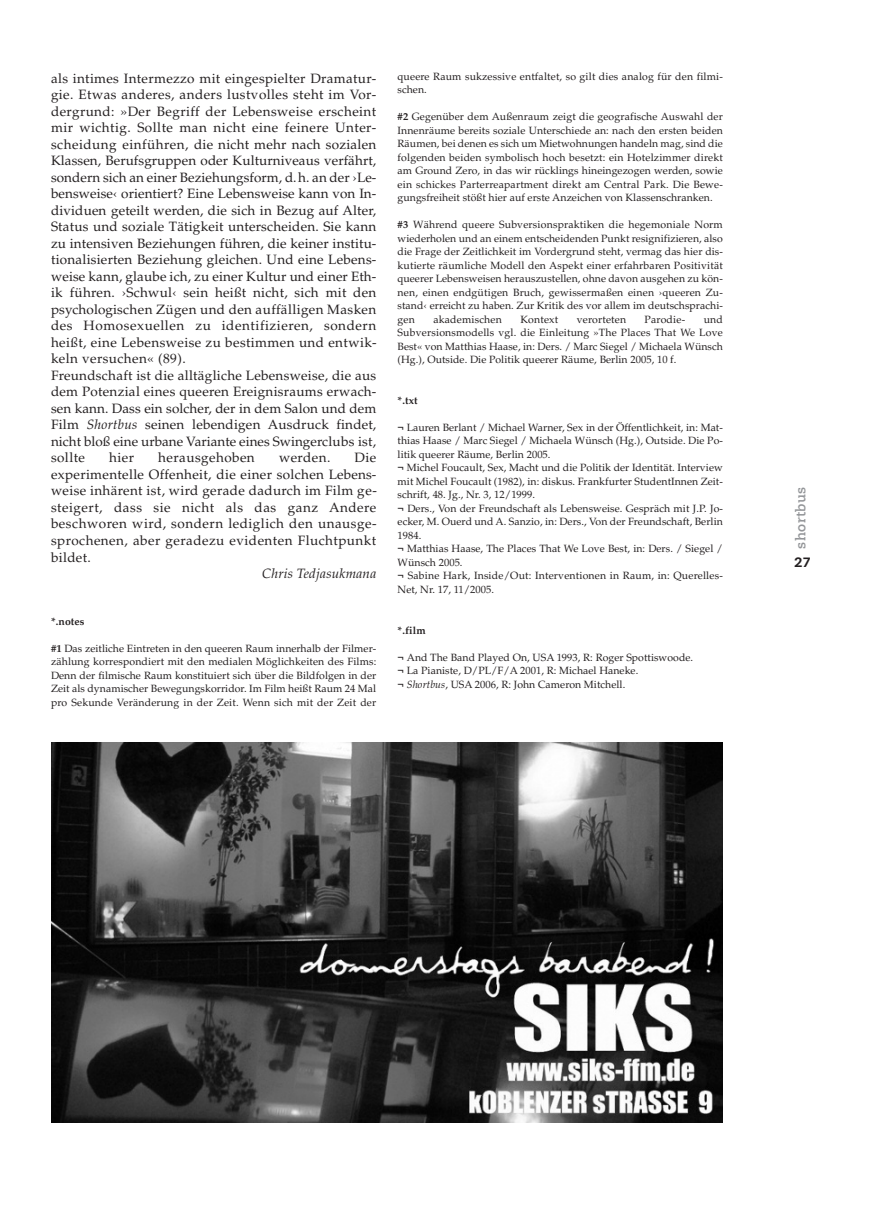
<style>
.page{position:relative;width:893px;height:1212px;background:#fff}
.page>*{position:absolute;margin:0;border:0;box-sizing:border-box;transform-origin:0 0}
.t1{font:13.5px/16.5px "Palatino";letter-spacing:.02em;color:#231f20}
.t2{font:italic 13.5px "Palatino";letter-spacing:.015em;color:#231f20}
.t3{font:700 13.5px "Caecilia";letter-spacing:.03em;color:#939598}
.t4{font:800 13.5px "Caecilia";color:#231f20}
.t5{font:10.5px/13.5px "Palatino";letter-spacing:.005em;color:#231f20;text-align:justify}
.t6{font:700 10.5px "Palatino";letter-spacing:.01em;color:#231f20}
.s1{font-style:italic}
.s2{font-weight:700}
</style>
<div class="page">
<img style="left:52px;top:742px;width:671px;height:381px">
<p class="t1" style="left:51px;top:72px;width:327px">als intimes Intermezzo mit eingespielter Dramatur&shy;gie. Etwas anderes, anders lustvolles steht im Vor&shy;dergrund: »Der Begriff der Lebensweise erscheint mir wichtig. Sollte man nicht eine feinere Unter&shy;scheidung einführen, die nicht mehr nach sozialen Klassen, Berufsgruppen oder Kulturniveaus verfährt, sondern sich an einer Beziehungsform, d.h. an der ›Le&shy;bensweise‹ orientiert? Eine Lebensweise kann von In&shy;dividuen geteilt werden, die sich in Bezug auf Alter, Status und soziale Tätigkeit unterscheiden. Sie kann zu intensiven Beziehungen führen, die keiner institu&shy;tionalisierten Beziehung gleichen. Und eine Lebens&shy;weise kann, glaube ich, zu einer Kultur und einer Eth&shy;ik führen. ›Schwul‹ sein heißt nicht, sich mit den psychologischen Zügen und den auffälligen Masken des Homosexuellen zu identifizieren, sondern heißt, eine Lebensweise zu bestimmen und entwik&shy;keln versuchen« (89).<br>Freundschaft ist die alltägliche Lebensweise, die aus dem Potenzial eines queeren Ereignisraums erwach&shy;sen kann. Dass ein solcher, der in dem Salon und dem Film <span class="s1">Shortbus</span> seinen lebendigen Ausdruck findet, nicht bloß eine urbane Variante eines Swingerclubs ist, sollte</p>
<p class="t1" style="left:109px;top:451px;width:26px">hier</p>
<p class="t1" style="left:158px;top:451px;width:98px">herausgehoben</p>
<p class="t1" style="left:279px;top:451px;width:53px">werden.</p>
<p class="t1" style="left:51px;top:451px;width:327px;text-align:justify;text-indent:304px">Die experimentelle Offenheit, die einer solchen Lebens&shy;weise inhärent ist, wird gerade dadurch im Film ge&shy;steigert, dass sie nicht als das ganz Andere beschworen wird, sondern lediglich den unausge&shy;sprochenen, aber geradezu evidenten Fluchtpunkt bildet.</p>
<p class="t2" style="left:262px;top:568px;width:116px">Chris Tedjasukmana</p>
<p class="t6" style="left:51px;top:617px;width:35px">*.notes</p>
<p class="t5" style="left:51px;top:642px;width:327px"><span class="s2">#1</span> Das zeitliche Eintreten in den queeren Raum innerhalb der Filmer&shy;zählung korrespondiert mit den medialen Möglichkeiten des Films:<br>Denn der filmische Raum konstituiert sich über die Bildfolgen in der Zeit als dynamischer Bewegungskorridor. Im Film heißt Raum 24 Mal pro Sekunde Veränderung in der Zeit. Wenn sich mit der Zeit der</p>
<p class="t5" style="left:398px;top:71px;width:327px">queere Raum sukzessive entfaltet, so gilt dies analog für den filmi&shy;schen.</p>
<p class="t5" style="left:398px;top:111px;width:327px"><span class="s2">#2</span> Gegenüber dem Außenraum zeigt die geografische Auswahl der Innenräume bereits soziale Unterschiede an: nach den ersten beiden Räumen, bei denen es sich um Mietwohnungen handeln mag, sind die folgenden beiden symbolisch hoch besetzt: ein Hotelzimmer direkt am Ground Zero, in das wir rücklings hineingezogen werden, sowie ein schickes Parterreapartment direkt am Central Park. Die Bewe&shy;gungsfreiheit stößt hier auf erste Anzeichen von Klassenschranken.</p>
<p class="t5" style="left:398px;top:219px;width:327px"><span class="s2">#3</span> Während queere Subversionspraktiken die hegemoniale Norm wiederholen und an einem entscheidenden Punkt resignifizieren, also die Frage der Zeitlichkeit im Vordergrund steht, vermag das hier dis&shy;kutierte räumliche Modell den Aspekt einer erfahrbaren Positivität queerer Lebensweisen herauszustellen, ohne davon ausgehen zu kön&shy;nen, einen endgütigen Bruch, gewissermaßen einen ›queeren Zu&shy;stand‹ erreicht zu haben. Zur Kritik des vor allem im deutschsprachi&shy;gen</p>
<p class="t5" style="left:398px;top:314px;width:327px;text-indent:306px">und Subversionsmodells vgl. die Einleitung »The Places That We Love Best« von Matthias Haase, in: Ders. / Marc Siegel / Michaela Wünsch (Hg.), Outside. Die Politik queerer Räume, Berlin 2005, 10 f.</p>
<p class="t6" style="left:398px;top:396px;width:21px">*.txt</p>
<p class="t5" style="left:398px;top:422px;width:327px;text-align:left"><span class="s2">¬</span> Lauren Berlant / Michael Warner, Sex in der Öffentlichkeit, in: Mat&shy;thias Haase / Marc Siegel / Michaela Wünsch (Hg.), Outside. Die Po&shy;litik queerer Räume, Berlin 2005.<br><span class="s2">¬</span> Michel Foucault, Sex, Macht und die Politik der Identität. Interview mit Michel Foucault (1982), in: diskus. Frankfurter StudentInnen Zeit&shy;schrift, 48. Jg., Nr. 3, 12/1999.<br><span class="s2">¬</span> Ders., Von der Freundschaft als Lebensweise. Gespräch mit J.P. Jo&shy;ecker, M. Ouerd und A. Sanzio, in: Ders., Von der Freundschaft, Berlin 1984.<br><span class="s2">¬</span> Matthias Haase, The Places That We Love Best, in: Ders. / Siegel / Wünsch 2005.<br><span class="s2">¬</span> Sabine Hark, Inside/Out: Interventionen in Raum, in: Querelles-Net, Nr. 17, 11/2005.</p>
<p class="t6" style="left:398px;top:626px;width:30px">*.film</p>
<p class="t5" style="left:398px;top:651px;width:297px;text-align:left"><span class="s2">¬</span> And The Band Played On, USA 1993, R: Roger Spottiswoode. <span class="s2">¬</span> La Pianiste, D/PL/F/A 2001, R: Michael Haneke.<br><span class="s2">¬</span> <span class="s1">Shortbus</span>, USA 2006, R: John Cameron Mitchell.</p>
<p class="t5" style="left:433px;top:314px;width:70px">akademischen</p>
<p class="t5" style="left:520px;top:314px;width:39px">Kontext</p>
<p class="t5" style="left:577px;top:314px;width:51px">verorteten</p>
<p class="t5" style="left:645px;top:314px;width:42px">Parodie-</p>
<p class="t3" style="left:795px;top:549px;width:63px;rotate:-90deg">shortbus</p>
<p class="t4" style="left:794px;top:557px;width:18px">27</p>
</div>
